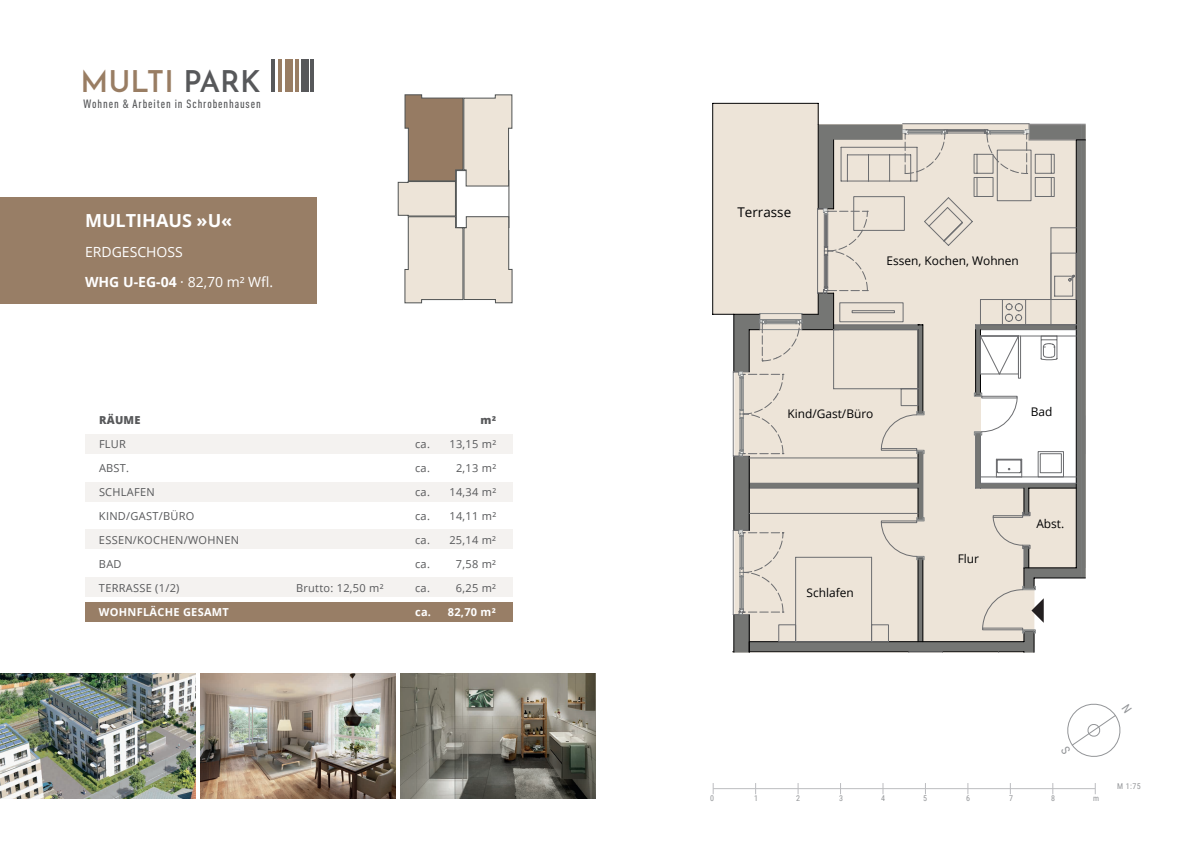
<style>
.page{position:relative;width:1191px;height:842px;background:#fff}
.page>*{position:absolute;margin:0;border:0;box-sizing:border-box;transform-origin:0 0}
.t1{font:600 29.8px "Josefin Sans";color:#997d63}
.t2{font:700 18px "Open Sans";color:#fff}
.t3{font:14px/30px "Open Sans";color:#fff}
.t4{font:13.4px "Open Sans";color:#000001}
.t5{font:11.9px "Open Sans";color:#000001}
.t6{font:500 condensed 11.9px "DIN Pro";letter-spacing:.075em;color:#57585a}
.t7{font:11px "Open Sans";letter-spacing:.025em;color:#57585a}
.t8{font:700 11px "Open Sans";letter-spacing:.025em;color:#fff}
.t9{font:800 11px "Open Sans";letter-spacing:.025em;color:#57585a}
.t10{font:8px "Roboto Condensed";color:#939598}
.s1{color:#57585a}
.s2{font-weight:700}
</style>
<div class="page">
<div style="left:85px;top:577px;width:427px;height:20px;background:#f4f2f0"></div>
<hr style="left:713px;top:788px;width:382px;height:1px;background:#bcbdc0">
<div style="left:0;top:197px;width:316px;height:106px;background:#987e66"></div>
<div style="left:85px;top:602px;width:427px;height:19px;background:#987e66"></div>
<div style="left:85px;top:529px;width:427px;height:20px;background:#f4f2f0"></div>
<div style="left:85px;top:434px;width:427px;height:20px;background:#f4f2f0"></div>
<div style="left:85px;top:482px;width:427px;height:20px;background:#f4f2f0"></div>
<hr style="left:1159px;top:330px;width:1px;height:75px;background:#6c6d70">
<hr style="left:1159px;top:410px;width:1px;height:63px;background:#6c6d70">
<hr style="left:749px;top:841px;width:169px;height:1px;background:#6c6d70">
<hr style="left:980px;top:841px;width:96px;height:1px;background:#6c6d70">
<svg style="left:712px;top:103px;width:107px;height:20px;background:#ded6cb"></svg>
<svg style="left:712px;top:123px;width:374px;height:529px;background:#dcd5cd"></svg>
<hr style="left:271px;top:60px;width:4px;height:32px;background:#57585a">
<hr style="left:278px;top:60px;width:4px;height:32px;background:#997d63">
<div style="left:285px;top:60px;width:7px;height:32px;background:#997d63"></div>
<hr style="left:295px;top:60px;width:3px;height:32px;background:#997d63">
<div style="left:301px;top:60px;width:7px;height:32px;background:#57585a"></div>
<hr style="left:311px;top:60px;width:3px;height:32px;background:#57585a">
<svg style="left:397px;top:94px;width:116px;height:210px"></svg>
<img style="left:0;top:673px;width:195px;height:125px">
<img style="left:200px;top:673px;width:195px;height:125px">
<img style="left:400px;top:673px;width:195px;height:125px">
<svg style="left:1067px;top:703px;width:54px;height:54px"></svg>
<h1 class="t1" style="left:81px;top:56px;width:182px">MULTI <span class="s1">PARK</span></h1>
<p class="t6" style="left:84px;top:95px;width:179px">Wohnen &amp; Arbeiten in Schrobenhausen</p>
<h2 class="t2" style="left:85px;top:208px;width:149px">MULTIHAUS »U«</h2>
<p class="t3" style="left:85px;top:237px;width:190px">ERDGESCHOSS<br><span class="s2">WHG U-EG-04</span> · 82,70 m² Wfl.</p>
<p class="t9" style="left:99px;top:411px;width:43px">RÄUME</p>
<p class="t9" style="left:480px;top:411px;width:17px">m²</p>
<p class="t7" style="left:99px;top:436px;width:29px">FLUR</p>
<p class="t7" style="left:415px;top:436px;width:83px">ca. 13,15 m²</p>
<p class="t7" style="left:99px;top:460px;width:32px">ABST.</p>
<p class="t7" style="left:415px;top:460px;width:83px">ca. 2,13 m²</p>
<p class="t7" style="left:99px;top:484px;width:57px">SCHLAFEN</p>
<p class="t7" style="left:415px;top:484px;width:83px">ca. 14,34 m²</p>
<p class="t7" style="left:99px;top:508px;width:97px">KIND/GAST/BÜRO</p>
<p class="t7" style="left:415px;top:508px;width:83px">ca. 14,11 m²</p>
<p class="t7" style="left:99px;top:532px;width:141px">ESSEN/KOCHEN/WOHNEN</p>
<p class="t7" style="left:415px;top:532px;width:83px">ca. 25,14 m²</p>
<p class="t7" style="left:99px;top:556px;width:24px">BAD</p>
<p class="t7" style="left:415px;top:556px;width:83px">ca. 7,58 m²</p>
<p class="t7" style="left:99px;top:580px;width:82px">TERRASSE (1/2)</p>
<p class="t7" style="left:296px;top:580px;width:89px">Brutto: 12,50 m²</p>
<p class="t7" style="left:415px;top:580px;width:83px">ca. 6,25 m²</p>
<p class="t8" style="left:99px;top:604px;width:131px">WOHNFLÄCHE GESAMT</p>
<p class="t8" style="left:415px;top:604px;width:82px">ca. 82,70 m²</p>
<p class="t4" style="left:737px;top:203px;width:55px">Terrasse</p>
<p class="t5" style="left:886px;top:252px;width:134px">Essen, Kochen, Wohnen</p>
<p class="t5" style="left:787px;top:405px;width:87px">Kind/Gast/Büro</p>
<p class="t5" style="left:806px;top:585px;width:49px">Schlafen</p>
<p class="t5" style="left:957px;top:551px;width:23px">Flur</p>
<p class="t5" style="left:1030px;top:403px;width:23px">Bad</p>
<p class="t5" style="left:1036px;top:515px;width:29px">Abst.</p>
<p class="t10" style="left:710px;top:792px;width:5px">0</p>
<p class="t10" style="left:754px;top:792px;width:5px">1</p>
<p class="t10" style="left:796px;top:792px;width:5px">2</p>
<p class="t10" style="left:839px;top:792px;width:5px">3</p>
<p class="t10" style="left:881px;top:792px;width:5px">4</p>
<p class="t10" style="left:923px;top:792px;width:5px">5</p>
<p class="t10" style="left:966px;top:792px;width:5px">6</p>
<p class="t10" style="left:1009px;top:792px;width:5px">7</p>
<p class="t10" style="left:1051px;top:792px;width:5px">8</p>
<p class="t10" style="left:1093px;top:792px;width:8px">m</p>
<p class="t10" style="left:1117px;top:780px;width:25px">M 1:75</p>
</div>
